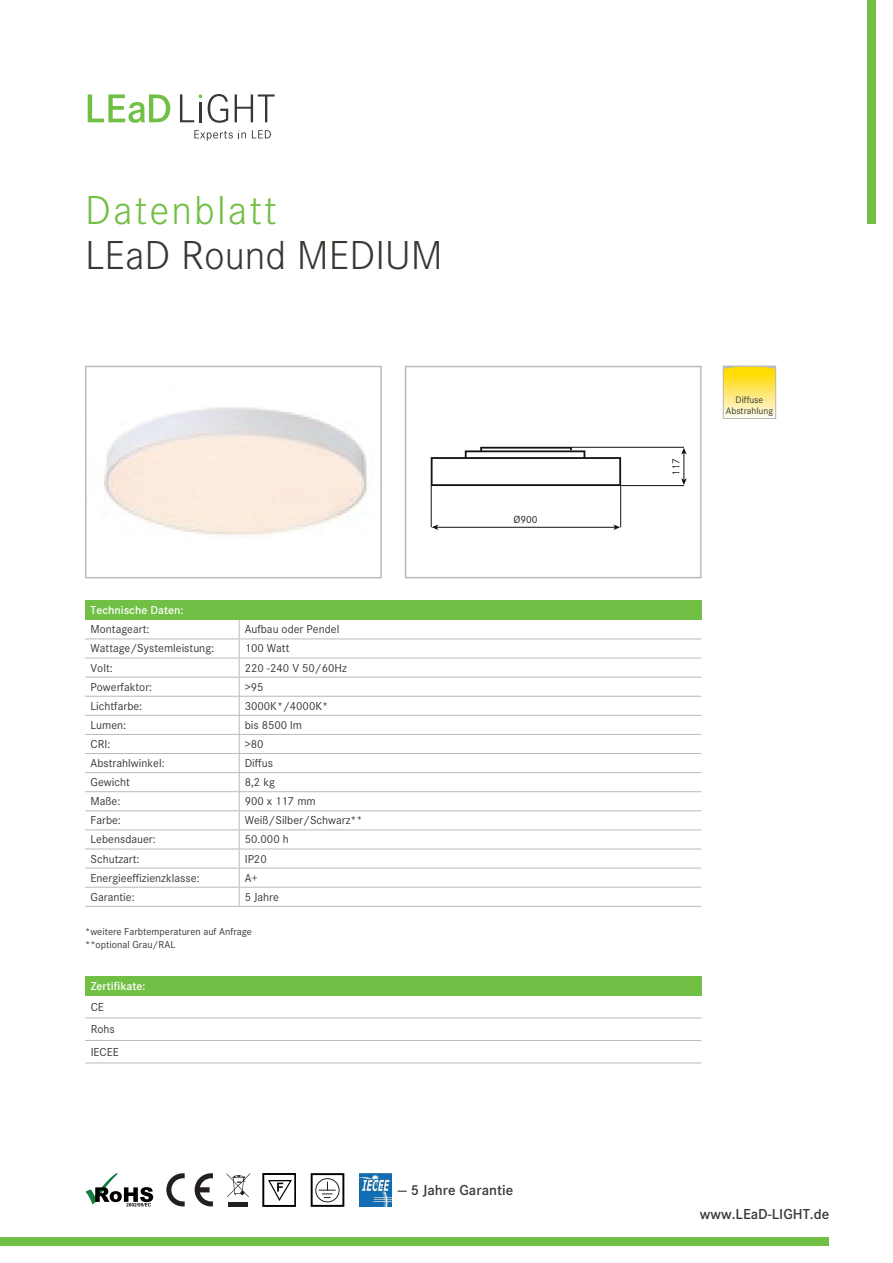
<style>
.page{position:relative;width:893px;height:1263px;background:#fff}
.page>*{position:absolute;margin:0;border:0;box-sizing:border-box;transform-origin:0 0}
.t1{font:300 42px "Corporate S";color:#353a32}
.t2{font:300 42px "Corporate S";letter-spacing:.05em;color:#71bf44}
.t3{font:600 15px "Corporate S";color:#353a32}
.t4{font:12px/22.5px "Corporate S";color:#353a32}
.t5{font:600 12px "Corporate S";color:#fff}
.t6{font:10.8px "Corporate S";color:#231f20}
.t7{font:10.5px/13.5px "Corporate S";color:#353a32}
.t8{font:9.75px/11.2px "Corporate S";color:#353a32;text-align:center}
</style>
<div class="page">
<div style="left:0;top:1237px;width:829px;height:9px;background:#71bf44"></div>
<svg style="left:85px;top:1173px;width:68px;height:33px"></svg>
<svg style="left:195px;top:1173px;width:18px;height:33px"></svg>
<svg style="left:166px;top:1173px;width:19px;height:33px"></svg>
<div style="left:228px;top:1202px;width:20px;height:5px;background:#231f20"></div>
<svg style="left:226px;top:1173px;width:24px;height:24px"></svg>
<img style="left:268px;top:1180px;width:24px;height:21px">
<div style="left:263px;top:1173px;width:33px;height:33px;border:2px solid #000001"></div>
<div style="left:311px;top:1173px;width:33px;height:34px;border:2px solid #000001"></div>
<svg style="left:315px;top:1178px;width:25px;height:25px"></svg>
<img style="left:359px;top:1173px;width:33px;height:33px">
<div style="left:867px;top:0;width:9px;height:224px;background:#71bf44"></div>
<svg style="left:88px;top:94px;width:82px;height:29px"></svg>
<svg style="left:208px;top:94px;width:20px;height:29px"></svg>
<svg style="left:235px;top:94px;width:40px;height:28px"></svg>
<svg style="left:180px;top:94px;width:22px;height:28px"></svg>
<svg style="left:194px;top:130px;width:52px;height:11px"></svg>
<svg style="left:252px;top:130px;width:19px;height:8px"></svg>
<svg style="left:431px;top:446px;width:190px;height:40px"></svg>
<hr style="left:572px;top:447px;width:112px;height:1px;background:#0e1214">
<hr style="left:621px;top:485px;width:63px;height:1px;background:#0e1214">
<hr style="left:431px;top:486px;width:1px;height:41px;background:#0e1214">
<hr style="left:620px;top:486px;width:1px;height:41px;background:#0e1214">
<svg style="left:681px;top:448px;width:6px;height:37px"></svg>
<hr style="left:436px;top:527px;width:179px;height:1px;background:#0e1214">
<svg style="left:432px;top:524px;width:6px;height:6px"></svg>
<svg style="left:613px;top:524px;width:7px;height:6px"></svg>
<div style="left:405px;top:366px;width:297px;height:212px;border:2px solid #b6bbb5"></div>
<img style="left:104px;top:407px;width:264px;height:130px">
<div style="left:85px;top:366px;width:297px;height:212px;border:1px solid #b6bbb5"></div>
<div style="left:85px;top:976px;width:616px;height:19px;background:#71bf44"></div>
<hr style="left:85px;top:1017px;width:616px;height:1px;background:#b6bbb5">
<hr style="left:85px;top:1040px;width:616px;height:1px;background:#b6bbb5">
<hr style="left:85px;top:1062px;width:616px;height:1px;background:#b6bbb5">
<div style="left:85px;top:601px;width:616px;height:19px;background:#71bf44"></div>
<hr style="left:85px;top:638px;width:154px;height:1px;background:#b6bbb5">
<hr style="left:239px;top:638px;width:462px;height:1px;background:#b6bbb5">
<hr style="left:85px;top:658px;width:154px;height:1px;background:#b6bbb5">
<hr style="left:239px;top:658px;width:462px;height:1px;background:#b6bbb5">
<hr style="left:85px;top:677px;width:154px;height:1px;background:#b6bbb5">
<hr style="left:239px;top:677px;width:462px;height:1px;background:#b6bbb5">
<hr style="left:85px;top:696px;width:154px;height:1px;background:#b6bbb5">
<hr style="left:239px;top:696px;width:462px;height:1px;background:#b6bbb5">
<hr style="left:85px;top:715px;width:154px;height:1px;background:#b6bbb5">
<hr style="left:239px;top:715px;width:462px;height:1px;background:#b6bbb5">
<hr style="left:85px;top:734px;width:154px;height:1px;background:#b6bbb5">
<hr style="left:239px;top:734px;width:462px;height:1px;background:#b6bbb5">
<hr style="left:85px;top:753px;width:154px;height:1px;background:#b6bbb5">
<hr style="left:239px;top:753px;width:462px;height:1px;background:#b6bbb5">
<hr style="left:85px;top:772px;width:154px;height:1px;background:#b6bbb5">
<hr style="left:239px;top:772px;width:462px;height:1px;background:#b6bbb5">
<hr style="left:85px;top:791px;width:154px;height:1px;background:#b6bbb5">
<hr style="left:239px;top:791px;width:462px;height:1px;background:#b6bbb5">
<hr style="left:85px;top:810px;width:154px;height:1px;background:#b6bbb5">
<hr style="left:239px;top:810px;width:462px;height:1px;background:#b6bbb5">
<hr style="left:85px;top:829px;width:154px;height:1px;background:#b6bbb5">
<hr style="left:239px;top:829px;width:462px;height:1px;background:#b6bbb5">
<hr style="left:85px;top:849px;width:154px;height:1px;background:#b6bbb5">
<hr style="left:239px;top:849px;width:462px;height:1px;background:#b6bbb5">
<hr style="left:85px;top:868px;width:154px;height:1px;background:#b6bbb5">
<hr style="left:239px;top:868px;width:462px;height:1px;background:#b6bbb5">
<hr style="left:85px;top:887px;width:154px;height:1px;background:#b6bbb5">
<hr style="left:239px;top:887px;width:462px;height:1px;background:#b6bbb5">
<svg style="left:239px;top:620px;width:1px;height:286px"></svg>
<hr style="left:85px;top:906px;width:154px;height:1px;background:#b6bbb5">
<hr style="left:239px;top:906px;width:462px;height:1px;background:#b6bbb5">
<svg style="left:725px;top:368px;width:49px;height:49px;background:#fee86c"></svg>
<div style="left:723px;top:366px;width:53px;height:53px;border:1px solid #b6bbb5"></div>
<h1 class="t2" style="left:85px;top:186px;width:193px">Datenblatt</h1>
<h1 class="t1" style="left:85px;top:231px;width:359px">LEaD Round MEDIUM</h1>
<p class="t5" style="left:91px;top:603px;width:94px">Technische Daten:</p>
<p class="t4" style="left:91px;top:618px;width:60px">Montageart:</p>
<p class="t4" style="left:245px;top:618px;width:96px">Aufbau oder Pendel</p>
<p class="t4" style="left:91px;top:637px;width:125px">Wattage/Systemleistung:</p>
<p class="t4" style="left:245px;top:637px;width:46px">100 Watt</p>
<p class="t4" style="left:91px;top:656px;width:24px">Volt:</p>
<p class="t4" style="left:245px;top:656px;width:104px">220 -240 V 50/60Hz</p>
<p class="t4" style="left:91px;top:675px;width:63px">Powerfaktor:</p>
<p class="t4" style="left:245px;top:675px;width:20px">&gt;95</p>
<p class="t4" style="left:91px;top:695px;width:53px">Lichtfarbe:</p>
<p class="t4" style="left:245px;top:695px;width:85px">3000K*/4000K*</p>
<p class="t4" style="left:91px;top:714px;width:37px">Lumen:</p>
<p class="t4" style="left:245px;top:714px;width:59px">bis 8500 lm</p>
<p class="t4" style="left:91px;top:733px;width:21px">CRI:</p>
<p class="t4" style="left:245px;top:733px;width:20px">&gt;80</p>
<p class="t4" style="left:91px;top:752px;width:76px">Abstrahlwinkel:</p>
<p class="t4" style="left:245px;top:752px;width:30px">Diffus</p>
<p class="t4" style="left:91px;top:771px;width:41px">Gewicht</p>
<p class="t4" style="left:245px;top:771px;width:32px">8,2 kg</p>
<p class="t4" style="left:91px;top:790px;width:31px">Maße:</p>
<p class="t4" style="left:245px;top:790px;width:73px">900 x 117 mm</p>
<p class="t4" style="left:91px;top:809px;width:32px">Farbe:</p>
<p class="t4" style="left:245px;top:809px;width:119px">Weiß/Silber/Schwarz**</p>
<p class="t4" style="left:91px;top:828px;width:67px">Lebensdauer:</p>
<p class="t4" style="left:245px;top:828px;width:46px">50.000 h</p>
<p class="t4" style="left:91px;top:847px;width:51px">Schutzart:</p>
<p class="t4" style="left:245px;top:847px;width:24px">IP20</p>
<p class="t4" style="left:91px;top:866px;width:111px">Energieeffizienzklasse:</p>
<p class="t4" style="left:245px;top:866px;width:15px">A+</p>
<p class="t4" style="left:91px;top:885px;width:46px">Garantie:</p>
<p class="t4" style="left:245px;top:885px;width:36px">5 Jahre</p>
<p class="t7" style="left:85px;top:924px;width:168px">*weitere Farbtemperaturen auf Anfrage **optional Grau/RAL</p>
<p class="t5" style="left:91px;top:979px;width:56px">Zertifikate:</p>
<p class="t4" style="left:91px;top:995px;width:30px">CE<br>Rohs<br>IECEE</p>
<p class="t6" style="left:513px;top:513px;width:26px">Ø900</p>
<p class="t3" style="left:398px;top:1182px;width:117px">— 5 Jahre Garantie</p>
<p class="t6" style="left:670px;top:476px;width:19px;rotate:-90deg">117</p>
<p class="t8" style="left:726px;top:394px;width:49px">Diffuse<br>Abstrahlung</p>
<p class="t3" style="left:700px;top:1206px;width:131px">www.LEaD-LIGHT.de</p>
</div>
